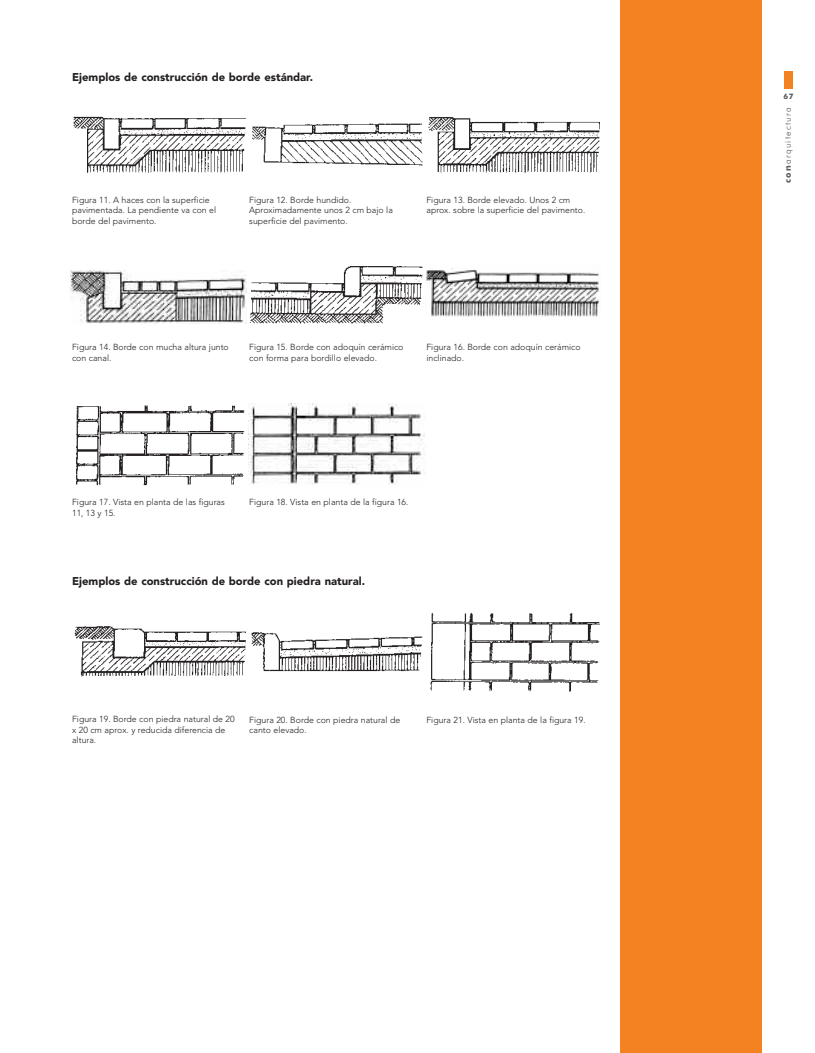
<style>
.page{position:relative;width:815px;height:1053px;background:#fff}
.page>*{position:absolute;margin:0;border:0;box-sizing:border-box;transform-origin:0 0}
.t1{font:900 11.25px "Avenir";color:#231f20}
.t2{font:300 8.75px/10.5px "Avenir";color:#231f20}
.t3{font:300 8.75px "Futura BT";letter-spacing:.14em;color:#57585a}
.t4{font:700 7.5px "Futura BT";color:#57585a}
.s1{font-weight:700}
</style>
<div class="page">
<div style="left:784px;top:71px;width:9px;height:18px;background:#f58220"></div>
<div style="left:620px;top:0;width:142px;height:1052px;background:#f58220"></div>
<img style="left:73px;top:116px;width:173px;height:57px">
<img style="left:252px;top:123px;width:171px;height:43px">
<img style="left:428px;top:117px;width:172px;height:56px">
<img style="left:71px;top:270px;width:175px;height:54px">
<img style="left:249px;top:266px;width:174px;height:58px">
<img style="left:426px;top:268px;width:173px;height:49px">
<img style="left:76px;top:405px;width:169px;height:81px">
<img style="left:248px;top:403px;width:177px;height:82px">
<img style="left:74px;top:626px;width:172px;height:51px">
<img style="left:251px;top:632px;width:172px;height:40px">
<img style="left:430px;top:612px;width:170px;height:80px">
<p class="t1" style="left:72px;top:72px;width:243px">Ejemplos de construcción de borde estándar.</p>
<p class="t2" style="left:72px;top:195px;width:146px">Figura 11. A haces con la superficie pavimentada. La pendiente va con el borde del pavimento.</p>
<p class="t2" style="left:249px;top:195px;width:145px">Figura 12. Borde hundido.<br>Aproximadamente unos 2 cm bajo la superficie del pavimento.</p>
<p class="t2" style="left:426px;top:195px;width:160px">Figura 13. Borde elevado. Unos 2 cm aprox. sobre la superficie del pavimento.</p>
<p class="t2" style="left:72px;top:343px;width:158px">Figura 14. Borde con mucha altura junto con canal.</p>
<p class="t2" style="left:249px;top:343px;width:156px">Figura 15. Borde con adoquín cerámico con forma para bordillo elevado.</p>
<p class="t2" style="left:426px;top:343px;width:156px">Figura 16. Borde con adoquín cerámico inclinado.</p>
<p class="t2" style="left:72px;top:497px;width:154px">Figura 17. Vista en planta de las figuras<br>11, 13 y 15.</p>
<p class="t2" style="left:249px;top:497px;width:161px">Figura 18. Vista en planta de la figura 16.</p>
<p class="t1" style="left:72px;top:576px;width:294px">Ejemplos de construcción de borde con piedra natural.</p>
<p class="t2" style="left:72px;top:714px;width:164px">Figura 19. Borde con piedra natural de 20 x 20 cm aprox. y reducida diferencia de altura.</p>
<p class="t2" style="left:249px;top:715px;width:153px">Figura 20. Borde con piedra natural de canto elevado.</p>
<p class="t2" style="left:426px;top:715px;width:161px">Figura 21. Vista en planta de la figura 19.</p>
<p class="t4" style="left:784px;top:94px;width:11px">67</p>
<p class="t3" style="left:784px;top:183px;width:78px;rotate:-90deg"><span class="s1">con</span>arquitectura</p>
</div>
